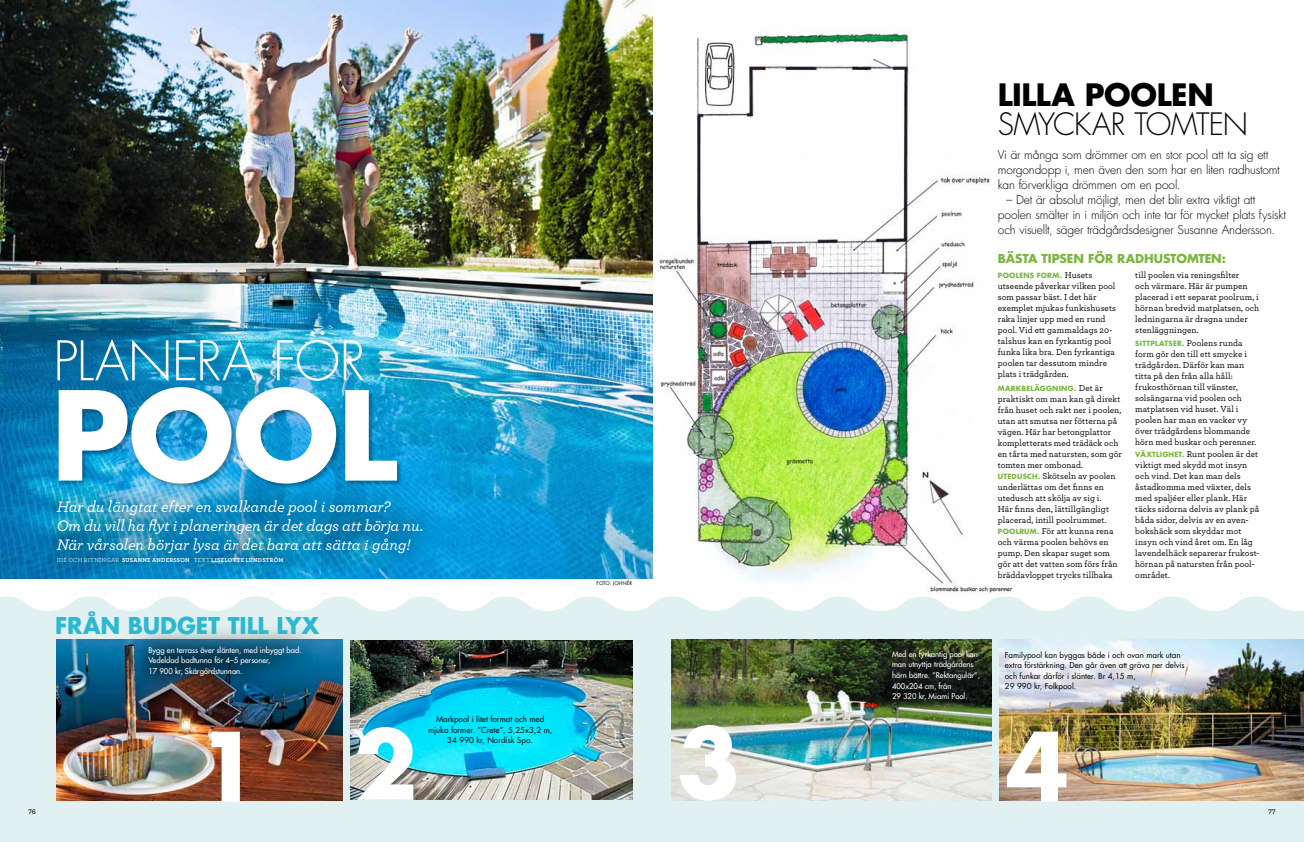
<style>
.page{position:relative;width:1304px;height:842px;background:#fff}
.page>*{position:absolute;margin:0;border:0;box-sizing:border-box;transform-origin:0 0}
.t1{font:700 120px "Futura Std";color:#fff}
.t2{font:700 93px "Futura Std";color:#fff}
.t3{font:300 53.1px "Futura Std";letter-spacing:-.02em;color:#fff}
.t4{font:300 30px "Futura Std";letter-spacing:-.03em;color:#000}
.t5{font:700 30px "Futura Std";letter-spacing:-.01em;color:#000}
.t6{font:700 22.5px "Futura Std";letter-spacing:-.01em;color:#2db8d2}
.t7{font:italic 500 16px/19px "Archer";letter-spacing:-.01em;color:#fff}
.t8{font:300 12px/15px "Futura Std";letter-spacing:-.01em;color:#000}
.t9{font:700 12px "Futura Std";letter-spacing:-.01em;color:#79b63e}
.t10{font:500 9px/11px "Archer";letter-spacing:.01em;color:#000}
.t11{font:8px/10.5px "Futura Std";letter-spacing:-.005em;color:#000;text-align:center}
.t12{font:500 7.7px/10.5px "Futura Std";color:#fff}
.t13{font:700 7px "Futura Std";letter-spacing:.04em;color:#79b63e}
.t14{font:600 7px "Archer";color:#000}
.t15{font:700 6px "Archer";letter-spacing:.04em;color:#fff}
.t16{font:5px "Futura Std";letter-spacing:.005em;color:#000}
.s1{font-weight:400}
.s2{font-family:"Archer";font-weight:500;font-size:9px;color:#000}
.s3{font-family:"Futura Std";font-weight:700;font-size:7px;color:#79b63e}
.s4{font-family:"Futura Std";font-weight:700;font-size:7px;color:#2db8d2}
</style>
<div class="page">
<img style="left:0;top:0;width:653px;height:578px">
<div style="left:0;top:594px;width:1304px;height:248px;background:#e1f1f1"></div>
<svg style="left:0;top:593px;width:1304px;height:18px"></svg>
<div style="left:21px;top:586px;width:55px;height:21px;background:#fff;border-radius:50%"></div>
<div style="left:105px;top:586px;width:54px;height:21px;background:#fff;border-radius:50%"></div>
<div style="left:188px;top:586px;width:53px;height:21px;background:#fff;border-radius:50%"></div>
<div style="left:272px;top:586px;width:52px;height:21px;background:#fff;border-radius:50%"></div>
<div style="left:354px;top:586px;width:54px;height:21px;background:#fff;border-radius:50%"></div>
<div style="left:438px;top:586px;width:54px;height:21px;background:#fff;border-radius:50%"></div>
<div style="left:522px;top:586px;width:53px;height:21px;background:#fff;border-radius:50%"></div>
<div style="left:602px;top:586px;width:56px;height:21px;background:#fff;border-radius:50%"></div>
<div style="left:686px;top:586px;width:56px;height:21px;background:#fff;border-radius:50%"></div>
<div style="left:771px;top:586px;width:54px;height:21px;background:#fff;border-radius:50%"></div>
<div style="left:854px;top:586px;width:54px;height:21px;background:#fff;border-radius:50%"></div>
<div style="left:936px;top:586px;width:55px;height:21px;background:#fff;border-radius:50%"></div>
<div style="left:1019px;top:586px;width:55px;height:21px;background:#fff;border-radius:50%"></div>
<div style="left:1104px;top:586px;width:55px;height:21px;background:#fff;border-radius:50%"></div>
<div style="left:1188px;top:585px;width:52px;height:21px;background:#fff;border-radius:50%"></div>
<svg style="left:1269px;top:593px;width:35px;height:14px"></svg>
<img style="left:350px;top:640px;width:283px;height:159px">
<div style="left:59px;top:387px;width:344px;height:102px;background:#000;opacity:.29"></div>
<div style="left:33px;top:476px;width:412px;height:112px;background:#000;opacity:.3"></div>
<img style="left:672px;top:639px;width:319px;height:162px">
<img style="left:657px;top:30px;width:363px;height:564px">
<img style="left:999px;top:639px;width:305px;height:162px">
<img style="left:57px;top:639px;width:285px;height:162px">
<div style="left:124px;top:622px;width:200px;height:77px;background:#000;opacity:.75"></div>
<h3 class="t3" style="left:53px;top:329px;width:314px">Planera för</h3>
<h1 class="t1" style="left:51px;top:356px;width:347px">POOL</h1>
<h3 class="t7" style="left:57px;top:496px;width:368px">Har du längtat efter en svalkande pool i sommar?<br>Om du vill ha flyt i planeringen är det dags att börja nu.<br>När vårsolen börjar lysa är det bara att sätta i gång!</h3>
<p class="t15" style="left:57px;top:556px;width:229px"><span class="s1">IDÉ OCH RITNINGAR</span> SUSANNE ANDERSSON <span class="s1">TEXT</span> LISELOTTE LUNDSTRÖM</p>
<h3 class="t6" style="left:55px;top:611px;width:265px">FRÅN BUDGET TILL LYX</h3>
<p class="t12" style="left:148px;top:645px;width:155px">Bygg en terrass över slänten, med inbyggt bad.<br>Vedeldad badtunna för 4–5 personer,<br>17 900 kr, Skärgårdstunnan.</p>
<p class="t16" style="left:597px;top:580px;width:37px">Foto: John ér</p>
<h3 class="t5" style="left:998px;top:74px;width:217px">LILLA POOLEN</h3>
<h3 class="t4" style="left:998px;top:105px;width:252px">smyckar tomten</h3>
<h3 class="t8" style="left:998px;top:147px;width:283px">Vi är många som drömmer om en stor pool att ta sig ett morgondopp i, men även den som har en liten radhustomt kan förverkliga drömmen om en pool.</h3>
<h3 class="t8" style="left:998px;top:192px;width:290px;text-indent:9px">– Det är absolut möjligt, men det blir extra viktigt att poolen smälter in i miljön och inte tar för mycket plats fysiskt och visuellt, säger trädgårdsdesigner Susanne Andersson.</h3>
<p class="t13" style="left:998px;top:271px;width:96px">POOLENS FORM. <span class="s2">Husets</span></p>
<p class="t10" style="left:998px;top:280px;width:120px">utseende påverkar vilken pool som passar bäst. I det här exemplet mjukas funkishusets raka linjer upp med en rund pool. Vid ett gammaldags 20- talshus kan en fyrkantig pool funka lika bra. Den fyrkantiga poolen tar dessutom mindre plats i trädgården.</p>
<p class="t13" style="left:998px;top:383px;width:106px">MARKBELÄGGNING. <span class="s2">Det är</span></p>
<p class="t10" style="left:998px;top:393px;width:126px">praktiskt om man kan gå direkt från huset och rakt ner i poolen, utan att smutsa ner fötterna på vägen. Här har betongplattor kompletterats med trädäck och en tårta med natursten, som gör tomten mer ombonad.<br><span class="s3">UTEDUSCH.</span> Skötseln av poolen underlättas om det finns en utedusch att skölja av sig i.<br>Här finns den, lättillgängligt placerad, intill poolrummet.<br><span class="s3">POOLRUM.</span> För att kunna rena och värma poolen behövs en pump. Den skapar suget som gör att det vatten som förs från bräddavloppet trycks tillbaka</p>
<h3 class="t9" style="left:998px;top:250px;width:230px">BÄSTA TIPSEN FÖR RADHUSTOMTEN:</h3>
<p class="t10" style="left:1135px;top:269px;width:125px">till poolen via reningsfilter<br>och värmare. Här är pumpen placerad i ett separat poolrum, i hörnan bredvid matplatsen, och ledningarna är dragna under stenläggningen.</p>
<p class="t13" style="left:1135px;top:339px;width:109px">SITTPLATSER. <span class="s2">Poolens runda</span></p>
<p class="t10" style="left:1135px;top:348px;width:123px">form gör den till ett smycke i trädgården. Därför kan man titta på den från alla håll: frukosthörnan till vänster, solsängarna vid poolen och matplatsen vid huset. Väl i poolen har man en vacker vy över trädgårdens blommande hörn med buskar och perenner.</p>
<p class="t10" style="left:1135px;top:448px;width:125px"><span class="s3">VÄXTLIGHET</span><span class="s4">.</span> Runt poolen är det viktigt med skydd mot insyn och vind. Det kan man dels åstadkomma med växter, dels med spaljéer eller plank. Här täcks sidorna delvis av plank på båda sidor, delvis av en aven&shy;bokshäck som skyddar mot insyn och vind året om. En låg lavendelhäck separerar frukost&shy;hörnan på natursten från pool&shy;området.</p>
<p class="t12" style="left:892px;top:649px;width:89px">Med en fyrkantig pool kan man utnyttja trädgårdens hörn bättre. ”Rektangulär”,<br>400x204 cm, från<br>29 320 kr, Miami Pool.</p>
<p class="t11" style="left:1005px;top:650px;width:181px;text-align:left">Familypool kan byggas både i och ovan mark utan extra förstärkning. Den går även att gräva ner delvis och funkar därför i slänter. Br 4,15 m,<br>29 990 kr, Folkpool.</p>
<h2 class="t2" style="left:354px;top:703px;width:65px">2</h2>
<p class="t11" style="left:428px;top:714px;width:126px">Markpool i litet format och med mjuka former. ”Crete”, 5,25x3,2 m,<br>34 990 kr, Nordisk Spa.</p>
<h2 class="t2" style="left:677px;top:701px;width:65px">3</h2>
<h2 class="t2" style="left:197px;top:705px;width:65px">1</h2>
<h2 class="t2" style="left:1005px;top:705px;width:65px">4</h2>
<p class="t14" style="left:28px;top:806px;width:9px">76</p>
<p class="t14" style="left:1269px;top:806px;width:9px">77</p>
</div>
